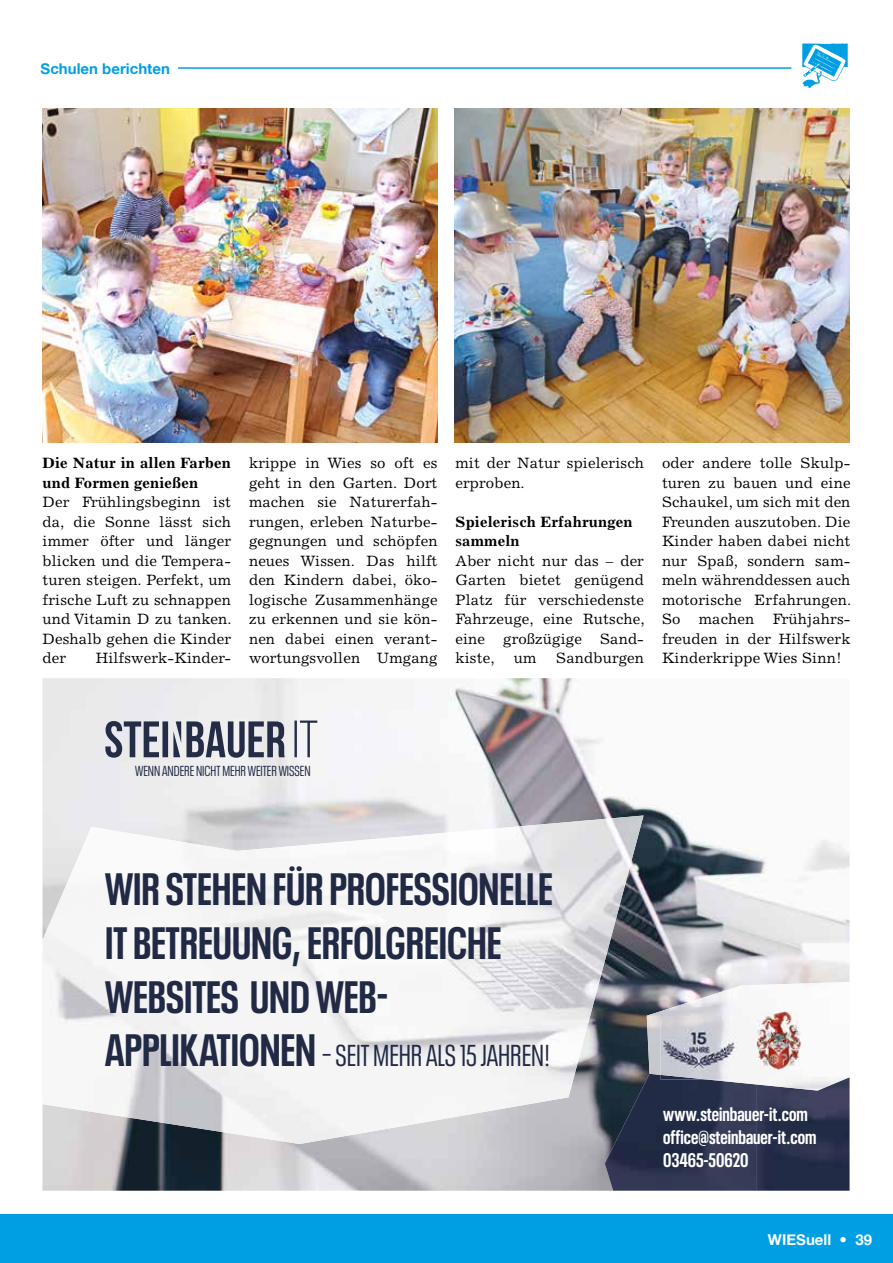
<style>
.page{position:relative;width:893px;height:1263px;background:#fff}
.page>*{position:absolute;margin:0;border:0;box-sizing:border-box;transform-origin:0 0}
.t1{font:700 condensed 45px/54px "Neue Plak";color:#212945}
.t2{font:condensed 30px "Neue Plak";color:#212945}
.t3{font:700 condensed 19.5px/23.4px "Neue Plak";color:#fff}
.t4{font:15px/19.5px "Excelsior LT Std";letter-spacing:.01em;color:#000;text-align:justify}
.t5{font:700 15px/19.5px "Excelsior LT Std";letter-spacing:.01em;color:#000}
.t6{font:15px "Alte Haas Grotesk Bold";color:#009fe3}
.t7{font:15px "Alte Haas Grotesk Bold";color:#fff}
.t8{font:condensed 14.4px "Neue Plak";color:#212945}
.s1{font-weight:700;font-size:45px}
</style>
<div class="page">
<div style="left:0;top:1214px;width:893px;height:49px;background:#009fe3"></div>
<img style="left:802px;top:43px;width:46px;height:46px">
<hr style="left:178px;top:67px;width:613px;height:2px;background:#009fe3">
<img style="left:43px;top:108px;width:394px;height:334px">
<img style="left:455px;top:108px;width:394px;height:334px">
<img style="left:43px;top:678px;width:806px;height:513px">
<svg style="left:294px;top:720px;width:23px;height:37px"></svg>
<svg style="left:105px;top:721px;width:180px;height:37px;background:#878b98"></svg>
<img style="left:43px;top:827px;width:144px;height:270px">
<img style="left:186px;top:842px;width:153px;height:255px">
<img style="left:339px;top:829px;width:152px;height:268px">
<img style="left:491px;top:815px;width:153px;height:141px">
<img style="left:491px;top:956px;width:115px;height:94px">
<img style="left:491px;top:1050px;width:90px;height:61px">
<img style="left:43px;top:1097px;width:448px;height:47px">
<img style="left:605px;top:1074px;width:151px;height:117px">
<img style="left:756px;top:1090px;width:93px;height:101px">
<img style="left:647px;top:982px;width:202px;height:108px">
<svg style="left:817px;top:1086px;width:12px;height:4px"></svg>
<img style="left:756px;top:1012px;width:45px;height:57px">
<img style="left:660px;top:1021px;width:77px;height:58px">
<p class="t6" style="left:41px;top:60px;width:131px">Schulen berichten</p>
<p class="t5" style="left:43px;top:453px;width:190px">Die Natur in allen Farben und Formen genießen</p>
<p class="t4" style="left:43px;top:492px;width:191px">Der Frühlingsbeginn ist da, die Sonne lässt sich immer öfter und länger blicken und die Tempera&shy;turen steigen. Perfekt, um frische Luft zu schnappen und Vitamin D zu tanken.<br>Deshalb gehen die Kinder der</p>
<p class="t4" style="left:96px;top:648px;width:137px">Hilfswerk-Kinder-</p>
<p class="t4" style="left:249px;top:453px;width:190px">krippe in Wies so oft es geht in den Garten. Dort machen sie Naturerfah&shy;rungen, erleben Naturbe&shy;gegnungen und schöpfen neues Wissen. Das hilft den Kindern dabei, öko&shy;logische Zusammenhänge zu erkennen und sie kön&shy;nen dabei einen verant&shy;wortungsvollen Umgang</p>
<p class="t4" style="left:455px;top:453px;width:190px">mit der Natur spielerisch erproben.</p>
<p class="t5" style="left:455px;top:512px;width:179px">Spielerisch Erfahrungen sammeln</p>
<p class="t4" style="left:455px;top:551px;width:191px">Aber nicht nur das – der Garten bietet genügend Platz für verschiedenste Fahrzeuge, eine Rutsche, eine großzügige Sand&shy;kiste,</p>
<p class="t4" style="left:514px;top:648px;width:24px">um</p>
<p class="t4" style="left:556px;top:648px;width:89px">Sandburgen</p>
<p class="t4" style="left:662px;top:453px;width:191px">oder andere tolle Skulp&shy;turen zu bauen und eine Schaukel, um sich mit den Freunden auszutoben. Die Kinder haben dabei nicht nur Spaß, sondern sam&shy;meln währenddessen auch motorische Erfahrungen.<br>So machen Frühjahrs&shy;freuden in der Hilfswerk Kinderkrippe Wies Sinn!</p>
<p class="t8" style="left:135px;top:761px;width:177px">WENN ANDERE NICHT MEHR WEITER WISSEN</p>
<h1 class="t1" style="left:105px;top:858px;width:449px">WIR STEHEN FÜR PROFESSIONELLE<br>IT BETREUUNG, ERFOLGREICHE<br>WEBSITES UND WEB-</h1>
<h2 class="t2" style="left:105px;top:1035px;width:446px"><span class="s1">APPLIKATIONEN</span> – SEIT MEHR ALS 15 JAHREN!</h2>
<h3 class="t3" style="left:663px;top:1100px;width:155px">www.steinbauer-it.com office@steinbauer-it.com<br>03465-50620</h3>
<p class="t7" style="left:768px;top:1230px;width:106px">WIESuell • 39</p>
</div>
